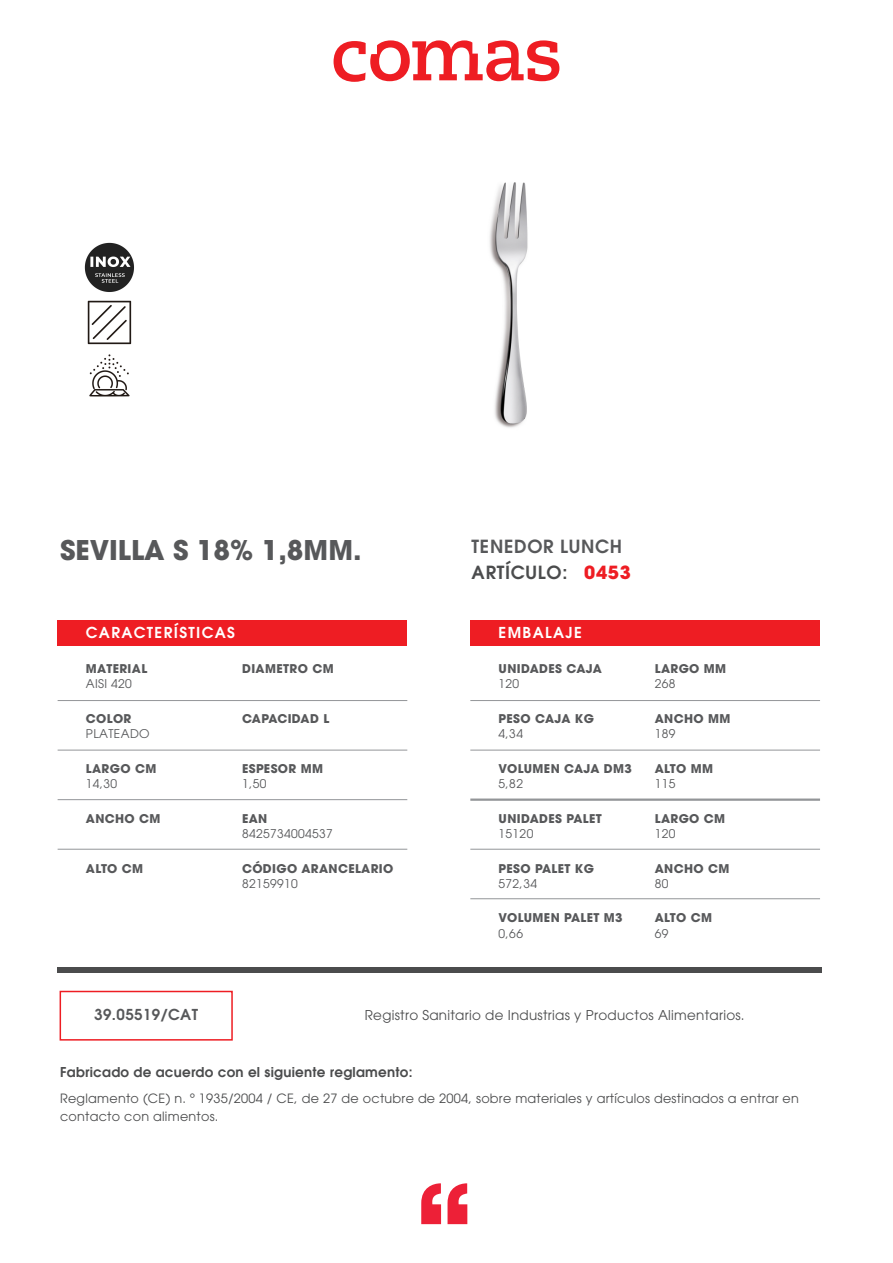
<style>
.page{position:relative;width:893px;height:1263px;background:#fff}
.page>*{position:absolute;margin:0;border:0;box-sizing:border-box;transform-origin:0 0}
.t1{font:700 27px "Avant Garde";color:#57585a}
.t2{font:600 18px/25.7px "Avant Garde";letter-spacing:.04em;color:#57585a}
.t3{font:600 15px "Avant Garde";letter-spacing:.09em;color:#fff}
.t4{font:600 15px "Avant Garde";letter-spacing:.03em;color:#57585a}
.t5{font:13.5px "Avant Garde";letter-spacing:.02em;color:#4b4c4d}
.t6{font:600 13.5px "Avant Garde";letter-spacing:.02em;color:#4b4c4d}
.t7{font:12.75px/18px "Avant Garde";letter-spacing:.02em;color:#4b4c4d}
.t8{font:700 12px "Avant Garde";letter-spacing:.03em;color:#57585a}
.t9{font:12px "Avant Garde";letter-spacing:.03em;color:#57585a}
.t10{font:700 12px "Avant Garde";letter-spacing:.01em;color:#57585a}
.s1{color:#4b4c4d}
.s2{font-weight:700;color:#ee1d23}
</style>
<div class="page">
<svg style="left:421px;top:1183px;width:20px;height:41px"></svg>
<svg style="left:448px;top:1183px;width:19px;height:41px"></svg>
<svg style="left:334px;top:40px;width:225px;height:42px"></svg>
<div style="left:58px;top:620px;width:349px;height:25px;background:#ee1d23"></div>
<div style="left:58px;top:967px;width:764px;height:6px;background:#4b4c4d"></div>
<hr style="left:58px;top:700px;width:349px;height:1px;background:#939598">
<hr style="left:58px;top:750px;width:349px;height:1px;background:#939598">
<hr style="left:58px;top:799px;width:349px;height:1px;background:#939598">
<hr style="left:58px;top:849px;width:349px;height:1px;background:#939598">
<div style="left:470px;top:620px;width:350px;height:25px;background:#ee1d23"></div>
<hr style="left:470px;top:700px;width:350px;height:1px;background:#939598">
<hr style="left:470px;top:750px;width:350px;height:1px;background:#939598">
<hr style="left:470px;top:798px;width:350px;height:3px;background:#939598">
<hr style="left:470px;top:849px;width:350px;height:1px;background:#939598">
<hr style="left:470px;top:898px;width:350px;height:1px;background:#939598">
<div style="left:60px;top:991px;width:173px;height:49px;border:2px solid #ee1d23"></div>
<img style="left:84px;top:242px;width:50px;height:155px">
<img style="left:489px;top:182px;width:39px;height:246px">
<h1 class="t1" style="left:60px;top:532px;width:303px">SEVILLA S 18% 1,8MM.</h1>
<h2 class="t2" style="left:472px;top:533px;width:161px">TENEDOR LUNCH<br><span class="s1">ARTÍCULO:</span> <span class="s2">0453</span></h2>
<p class="t3" style="left:86px;top:623px;width:151px">CARACTERÍSTICAS</p>
<p class="t8" style="left:86px;top:661px;width:63px">MATERIAL</p>
<p class="t9" style="left:86px;top:677px;width:48px">AISI 420</p>
<p class="t8" style="left:242px;top:661px;width:93px">DIAMETRO CM</p>
<p class="t8" style="left:86px;top:711px;width:47px">COLOR</p>
<p class="t9" style="left:86px;top:727px;width:65px">PLATEADO</p>
<p class="t10" style="left:242px;top:711px;width:89px">CAPACIDAD L</p>
<p class="t8" style="left:86px;top:761px;width:72px">LARGO CM</p>
<p class="t9" style="left:86px;top:777px;width:33px">14,30</p>
<p class="t8" style="left:86px;top:810px;width:76px">ANCHO CM</p>
<p class="t8" style="left:242px;top:761px;width:83px">ESPESOR MM</p>
<p class="t9" style="left:242px;top:776px;width:26px">1,50</p>
<p class="t8" style="left:242px;top:810px;width:27px">EAN</p>
<p class="t9" style="left:242px;top:826px;width:92px">8425734004537</p>
<p class="t8" style="left:86px;top:860px;width:59px">ALTO CM</p>
<p class="t8" style="left:242px;top:860px;width:153px">CÓDIGO ARANCELARIO</p>
<p class="t9" style="left:242px;top:876px;width:57px">82159910</p>
<p class="t3" style="left:499px;top:623px;width:85px">EMBALAJE</p>
<p class="t8" style="left:499px;top:661px;width:105px">UNIDADES CAJA</p>
<p class="t9" style="left:499px;top:677px;width:22px">120</p>
<p class="t8" style="left:499px;top:711px;width:97px">PESO CAJA KG</p>
<p class="t9" style="left:499px;top:727px;width:26px">4,34</p>
<p class="t8" style="left:499px;top:761px;width:135px">VOLUMEN CAJA DM3</p>
<p class="t9" style="left:499px;top:777px;width:26px">5,82</p>
<p class="t8" style="left:499px;top:810px;width:105px">UNIDADES PALET</p>
<p class="t9" style="left:499px;top:826px;width:36px">15120</p>
<p class="t8" style="left:499px;top:860px;width:97px">PESO PALET KG</p>
<p class="t9" style="left:499px;top:876px;width:40px">572,34</p>
<p class="t8" style="left:499px;top:910px;width:126px">VOLUMEN PALET M3</p>
<p class="t9" style="left:499px;top:926px;width:26px">0,66</p>
<p class="t8" style="left:655px;top:661px;width:73px">LARGO MM</p>
<p class="t9" style="left:655px;top:677px;width:22px">268</p>
<p class="t8" style="left:655px;top:711px;width:77px">ANCHO MM</p>
<p class="t9" style="left:655px;top:727px;width:22px">189</p>
<p class="t8" style="left:655px;top:761px;width:60px">ALTO MM</p>
<p class="t9" style="left:655px;top:777px;width:22px">115</p>
<p class="t8" style="left:655px;top:810px;width:72px">LARGO CM</p>
<p class="t9" style="left:655px;top:826px;width:22px">120</p>
<p class="t8" style="left:655px;top:860px;width:76px">ANCHO CM</p>
<p class="t9" style="left:655px;top:876px;width:15px">80</p>
<p class="t8" style="left:655px;top:910px;width:59px">ALTO CM</p>
<p class="t9" style="left:655px;top:926px;width:15px">69</p>
<p class="t4" style="left:94px;top:1005px;width:105px">39.05519/CAT</p>
<p class="t5" style="left:365px;top:1007px;width:381px">Registro Sanitario de Industrias y Productos Alimentarios.</p>
<p class="t6" style="left:60px;top:1063px;width:354px">Fabricado de acuerdo con el siguiente reglamento:</p>
<p class="t7" style="left:60px;top:1090px;width:740px">Reglamento (CE) n. º 1935/2004 / CE, de 27 de octubre de 2004, sobre materiales y artículos destinados a entrar en contacto con alimentos.</p>
</div>
